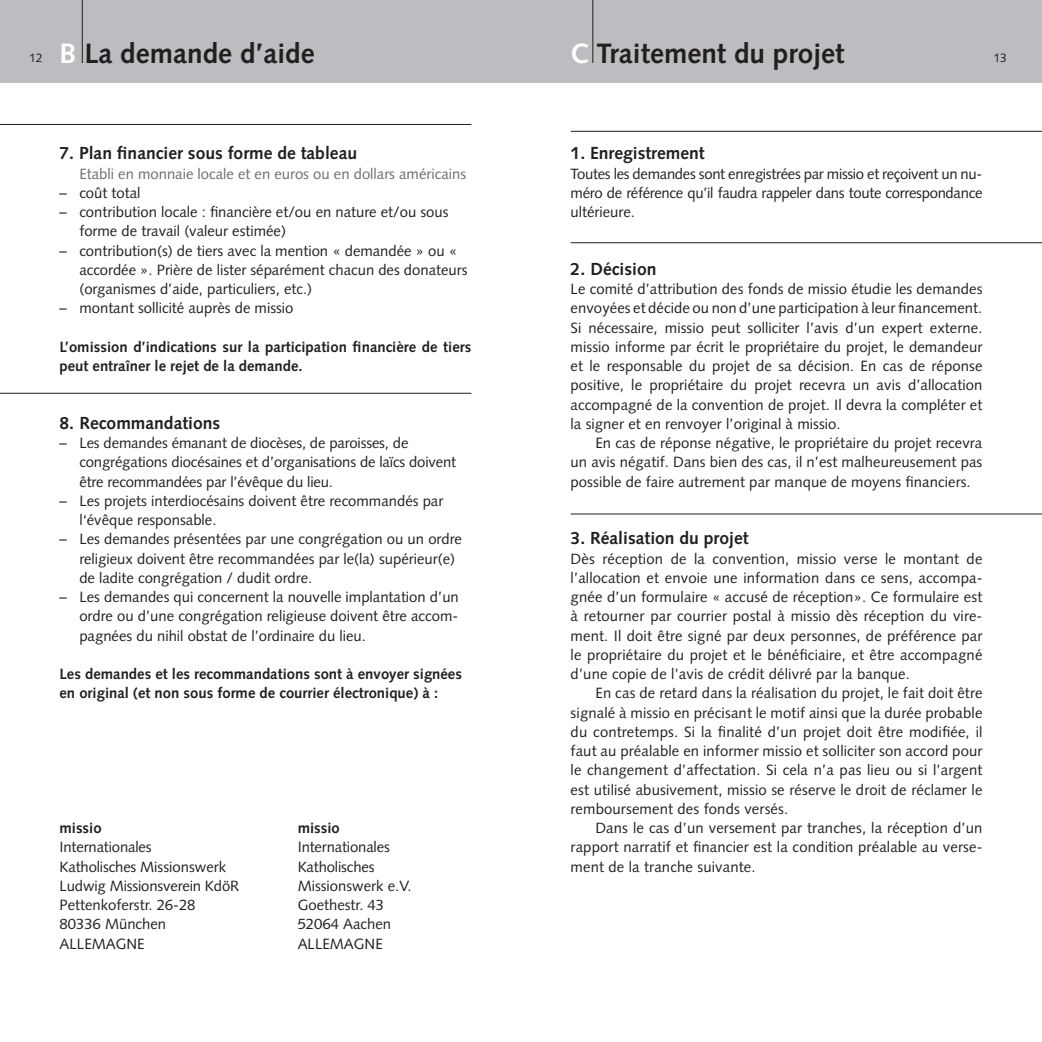
<style>
.page{position:relative;width:1042px;height:1042px;background:#fff}
.page>*{position:absolute;margin:0;border:0;box-sizing:border-box;transform-origin:0 0}
.t1{font:700 28px "Syntax";color:#231f20}
.t2{font:700 17.5px "Syntax";color:#231f20}
.t3{font:14.88px/19.2px "Syntax";color:#231f20}
.t4{font:700 14.88px/19.2px "Syntax";color:#231f20}
.t5{font:14.88px "Syntax";color:#6c6d70}
.t6{font:12.25px "Syntax";color:#231f20}
.s1{color:#fff}
</style>
<div class="page">
<div style="left:0;top:0;width:521px;height:82px;background:#bcbdc0"></div>
<div style="left:521px;top:0;width:521px;height:82px;background:#bcbdc0"></div>
<hr style="left:82px;top:0;width:1px;height:63px;background:#231f20">
<hr style="left:592px;top:0;width:1px;height:63px;background:#231f20">
<hr style="left:570px;top:242px;width:472px;height:1px;background:#231f20">
<hr style="left:570px;top:513px;width:472px;height:1px;background:#231f20">
<hr style="left:571px;top:131px;width:471px;height:1px;background:#231f20">
<hr style="left:0;top:124px;width:471px;height:1px;background:#231f20">
<hr style="left:0;top:393px;width:471px;height:1px;background:#231f20">
<h1 class="t1" style="left:60px;top:37px;width:257px"><span class="s1">B</span> La demande d’aide</h1>
<h1 class="t1" style="left:570px;top:37px;width:276px"><span class="s1">C</span> Traitement du projet</h1>
<p class="t6" style="left:29px;top:51px;width:15px">12</p>
<p class="t6" style="left:993px;top:51px;width:15px">13</p>
<p class="t2" style="left:60px;top:143px;width:299px">7. Plan financier sous forme de tableau</p>
<p class="t5" style="left:79px;top:165px;width:388px">Etabli en monnaie locale et en euros ou en dollars américains</p>
<p class="t3" style="left:60px;top:183px;width:82px">– coût total</p>
<p class="t3" style="left:79px;top:202px;width:371px;text-indent:-20px">– contribution locale : financière et/ou en nature et/ou sous forme de travail (valeur estimée)</p>
<p class="t3" style="left:79px;top:241px;width:389px;text-indent:-20px">– contribution(s) de tiers avec la mention « demandée » ou « accordée ». Prière de lister séparément chacun des donateurs (organismes d’aide, particuliers, etc.)</p>
<p class="t3" style="left:60px;top:299px;width:235px">– montant sollicité auprès de missio</p>
<p class="t4" style="left:60px;top:337px;width:413px">L’omission d’indications sur la participation financière de tiers peut entraîner le rejet de la demande.</p>
<p class="t2" style="left:60px;top:413px;width:162px">8. Recommandations</p>
<p class="t3" style="left:79px;top:433px;width:378px;text-indent:-20px">– Les demandes émanant de diocèses, de paroisses, de congrégations diocésaines et d’organisations de laïcs doivent être recommandées par l’évêque du lieu.</p>
<p class="t3" style="left:79px;top:491px;width:365px;text-indent:-20px">– Les projets interdiocésains doivent être recommandés par l‘évêque responsable.</p>
<p class="t3" style="left:79px;top:530px;width:384px;text-indent:-20px">– Les demandes présentées par une congrégation ou un ordre religieux doivent être recommandées par le(la) supérieur(e) de ladite congrégation / dudit ordre.</p>
<p class="t3" style="left:79px;top:587px;width:381px;text-align:justify;text-indent:-20px">– Les demandes qui concernent la nouvelle implantation d’un ordre ou d’une congrégation religieuse doivent être accom&shy;pagnées du nihil obstat de l’ordinaire du lieu.</p>
<p class="t4" style="left:60px;top:664px;width:404px">Les demandes et les recommandations sont à envoyer signées en original (et non sous forme de courrier électronique) à :</p>
<p class="t4" style="left:60px;top:818px;width:44px">missio</p>
<p class="t3" style="left:60px;top:838px;width:181px">Internationales<br>Katholisches Missionswerk<br>Ludwig Missionsverein KdöR<br>Pettenkoferstr. 26-28<br>80336 München<br>ALLEMAGNE</p>
<p class="t4" style="left:298px;top:818px;width:44px">missio</p>
<p class="t3" style="left:298px;top:838px;width:116px">Internationales<br>Katholisches<br>Missionswerk e.V.<br>Goethestr. 43<br>52064 Aachen<br>ALLEMAGNE</p>
<p class="t2" style="left:570px;top:143px;width:136px">1. Enregistrement</p>
<p class="t3" style="left:570px;top:164px;width:413px;text-align:justify">Toutes les demandes sont enregistrées par missio et reçoivent un nu&shy;méro de référence qu’il faudra rappeler dans toute correspondance ultérieure.</p>
<p class="t2" style="left:570px;top:259px;width:87px">2. Décision</p>
<p class="t3" style="left:570px;top:279px;width:413px;text-align:justify">Le comité d’attribution des fonds de missio étudie les demandes envoyées et décide ou non d’une participation à leur financement.<br>Si nécessaire, missio peut solliciter l’avis d’un expert externe. missio informe par écrit le propriétaire du projet, le demandeur et le responsable du projet de sa décision. En cas de réponse positive, le propriétaire du projet recevra un avis d’allocation accompagné de la convention de projet. Il devra la compléter et la signer et en renvoyer l’original à missio.</p>
<p class="t3" style="left:570px;top:433px;width:413px;text-align:justify;text-indent:25px">En cas de réponse négative, le propriétaire du projet recevra un avis négatif. Dans bien des cas, il n’est malheureusement pas possible de faire autrement par manque de moyens financiers.</p>
<p class="t2" style="left:570px;top:528px;width:179px">3. Réalisation du projet</p>
<p class="t3" style="left:570px;top:549px;width:413px">Dès réception de la convention, missio verse le montant de l’allocation et envoie une information dans ce sens, accompa&shy;gnée d’un formulaire « accusé de réception». Ce formulaire est à retourner par courrier postal à missio dès réception du vire&shy;ment. Il doit être signé par deux personnes, de préférence par le propriétaire du projet et le bénéficiaire, et être accompagné d’une copie de l’avis de crédit délivré par la banque.</p>
<p class="t3" style="left:570px;top:684px;width:413px;text-align:justify;text-indent:25px">En cas de retard dans la réalisation du projet, le fait doit être signalé à missio en précisant le motif ainsi que la durée probable du contretemps. Si la finalité d’un projet doit être modifiée, il faut au préalable en informer missio et solliciter son accord pour le changement d’affectation. Si cela n’a pas lieu ou si l’argent est utilisé abusivement, missio se réserve le droit de réclamer le remboursement des fonds versés.</p>
<p class="t3" style="left:570px;top:818px;width:413px;text-align:justify;text-indent:25px">Dans le cas d’un versement par tranches, la réception d’un rapport narratif et financier est la condition préalable au verse&shy;ment de la tranche suivante.</p>
</div>
